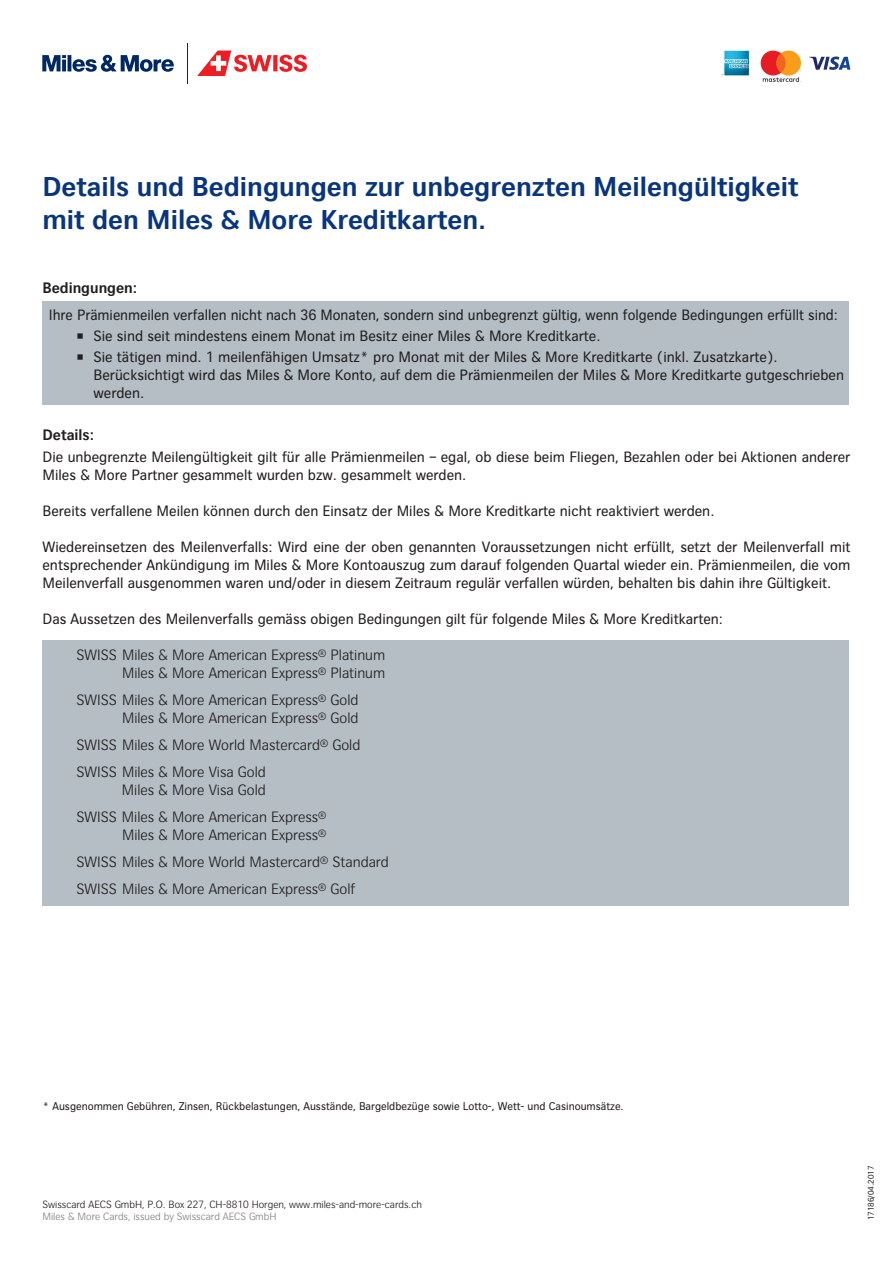
<style>
.page{position:relative;width:893px;height:1263px;background:#fff}
.page>*{position:absolute;margin:0;border:0;box-sizing:border-box;transform-origin:0 0}
.t1{font:700 27px/33px "CH Sans";color:#08357c}
.t2{font:15px/18px "CH Sans";color:#231f20}
.t3{font:300 15px/27px "CH Sans";color:#231f20}
.t4{font:700 15px "CH Sans";color:#231f20}
.t5{font:11.25px "CH Sans";color:#231f20}
.t6{font:300 10.5px "CH Sans";color:#231f20}
.t7{font:300 10.5px "CH Sans";color:#808285}
.t8{font:8.25px "CH Sans";color:#231f20}
</style>
<div class="page">
<div style="left:43px;top:302px;width:806px;height:103px;background:#b4bec4"></div>
<div style="left:43px;top:640px;width:806px;height:266px;background:#b4bec4"></div>
<svg style="left:721px;top:51px;width:28px;height:24px"></svg>
<svg style="left:809px;top:57px;width:41px;height:13px"></svg>
<svg style="left:761px;top:51px;width:40px;height:31px"></svg>
<svg style="left:197px;top:51px;width:110px;height:25px"></svg>
<hr style="left:187px;top:43px;width:1px;height:41px;background:#002964">
<svg style="left:42px;top:55px;width:132px;height:17px"></svg>
<h1 class="t1" style="left:43px;top:170px;width:757px">Details und Bedingungen zur unbegrenzten Meilengültigkeit mit den Miles &amp; More Kreditkarten.</h1>
<p class="t4" style="left:43px;top:278px;width:96px">Bedingungen:</p>
<p class="t2" style="left:49px;top:305px;width:790px">Ihre Prämienmeilen verfallen nicht nach 36 Monaten, sondern sind unbegrenzt gültig, wenn folgende Bedingungen erfüllt sind:</p>
<p class="t2" style="left:77px;top:326px;width:526px">○ Sie sind seit mindestens einem Monat im Besitz einer Miles &amp; More Kreditkarte.</p>
<p class="t2" style="left:94px;top:347px;width:752px;text-indent:-17px">○ Sie tätigen mind. 1 meilenfähigen Umsatz* pro Monat mit der Miles &amp; More Kreditkarte (inkl. Zusatzkarte).<br>Berücksichtigt wird das Miles &amp; More Konto, auf dem die Prämienmeilen der Miles &amp; More Kreditkarte gutgeschrieben werden.</p>
<p class="t4" style="left:43px;top:425px;width:53px">Details:</p>
<p class="t2" style="left:43px;top:448px;width:809px">Die unbegrenzte Meilengültigkeit gilt für alle Prämienmeilen – egal, ob diese beim Fliegen, Bezahlen oder bei Aktionen anderer<br>Miles &amp; More Partner gesammelt wurden bzw. gesammelt werden.</p>
<p class="t2" style="left:43px;top:502px;width:673px">Bereits verfallene Meilen können durch den Einsatz der Miles &amp; More Kreditkarte nicht reaktiviert werden.</p>
<p class="t2" style="left:43px;top:538px;width:809px;text-align:justify">Wiedereinsetzen des Meilenverfalls: Wird eine der oben genannten Voraussetzungen nicht erfüllt, setzt der Meilenverfall mit entsprechender Ankündigung im Miles &amp; More Kontoauszug zum darauf folgenden Quartal wieder ein. Prämienmeilen, die vom Meilenverfall ausgenommen waren und/oder in diesem Zeitraum regulär verfallen würden, behalten bis dahin ihre Gültigkeit.</p>
<p class="t2" style="left:43px;top:610px;width:682px">Das Aussetzen des Meilenverfalls gemäss obigen Bedingungen gilt für folgende Miles &amp; More Kreditkarten:</p>
<p class="t3" style="left:77px;top:646px;width:310px;line-height:18px;text-align:right">SWISS Miles &amp; More American Express<sup>®</sup> Platinum<br>Miles &amp; More American Express<sup>®</sup> Platinum</p>
<p class="t3" style="left:77px;top:691px;width:283px;line-height:18px;text-align:right">SWISS Miles &amp; More American Express<sup>®</sup> Gold<br>Miles &amp; More American Express<sup>®</sup> Gold</p>
<p class="t3" style="left:77px;top:731px;width:285px">SWISS Miles &amp; More World Mastercard<sup>®</sup> Gold<br>SWISS Miles &amp; More Visa Gold</p>
<p class="t3" style="left:76px;top:776px;width:251px;text-indent:46px">Miles &amp; More Visa Gold<br>SWISS Miles &amp; More American Express<sup>®</sup></p>
<p class="t3" style="left:77px;top:821px;width:314px;text-indent:45px">Miles &amp; More American Express<sup>®<br></sup>SWISS Miles &amp; More World Mastercard<sup>®</sup> Standard<br>SWISS Miles &amp; More American Express<sup>®</sup> Golf</p>
<p class="t5" style="left:43px;top:1099px;width:583px">* Ausgenommen Gebühren, Zinsen, Rückbelastungen, Ausstände, Bargeldbezüge sowie Lotto-, Wett- und Casinoumsätze.</p>
<p class="t6" style="left:43px;top:1198px;width:381px">Swisscard AECS GmbH, P.O. Box 227, CH-8810 Horgen, www.miles-and-more-cards.ch</p>
<p class="t7" style="left:42px;top:1210px;width:235px">Miles &amp; More Cards, issued by Swisscard AECS GmbH</p>
<p class="t8" style="left:866px;top:1220px;width:56px;rotate:-90deg">17186/04.2017</p>
</div>
